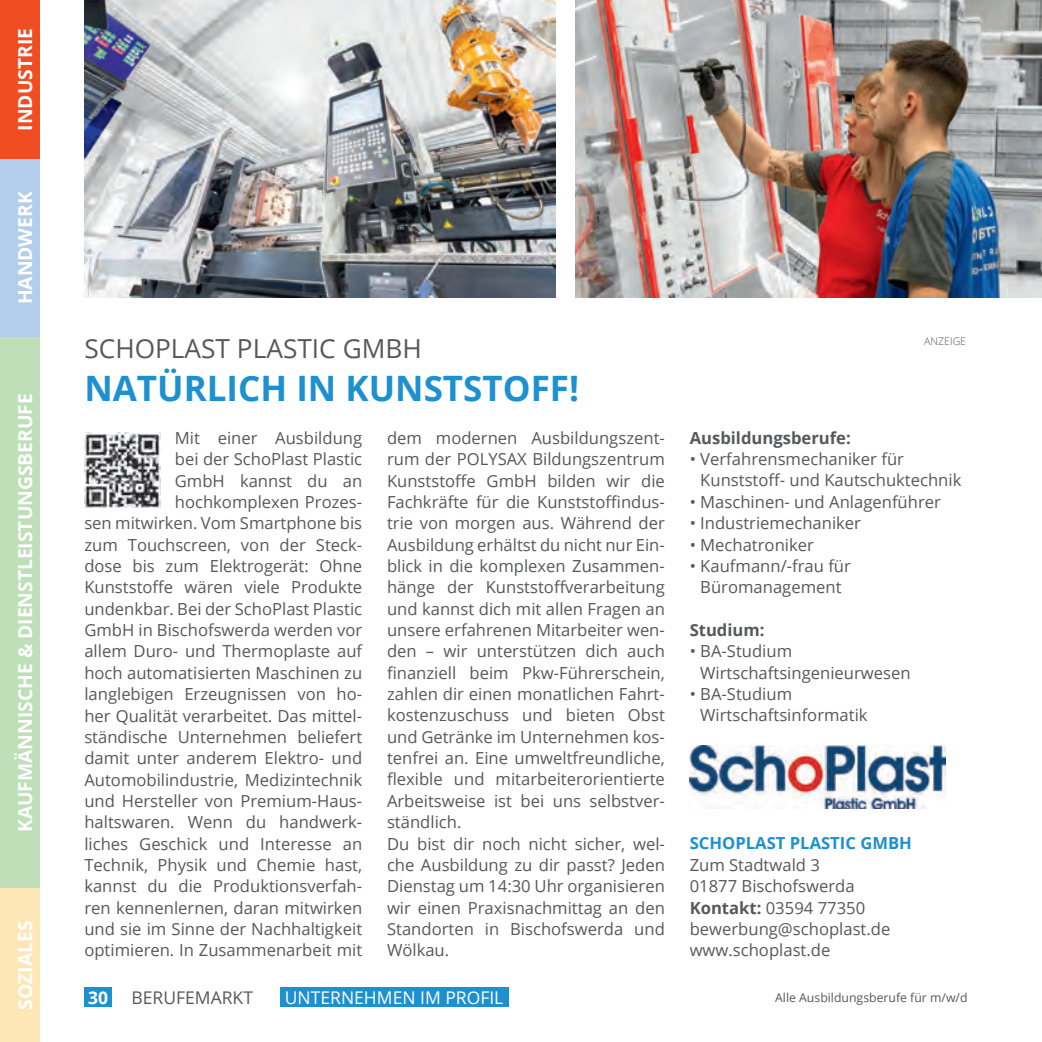
<style>
.page{position:relative;width:1042px;height:1042px;background:#fff}
.page>*{position:absolute;margin:0;border:0;box-sizing:border-box;transform-origin:0 0}
.t1{font:700 35px "Open Sans";color:#1d90d0}
.t2{font:26.25px "Open Sans";color:#57585a}
.t3{font:700 19.25px "Open Sans";color:#fff}
.t4{font:17.5px "Open Sans";color:#fff}
.t5{font:17.5px "Open Sans";color:#57585a}
.t6{font:700 17.5px "Open Sans";color:#fff}
.t7{font:16.62px/21.3px "Open Sans";color:#57585a}
.t8{font:700 16.62px "Open Sans";color:#57585a}
.t9{font:700 16.62px "Open Sans";color:#1d90d0}
.t10{font:12.25px "Open Sans";color:#57585a}
.t11{font:300 10.5px "Open Sans";color:#57585a}
.s1{font-weight:700}
</style>
<div class="page">
<div style="left:281px;top:987px;width:228px;height:20px;background:#1d90d0"></div>
<div style="left:84px;top:987px;width:28px;height:20px;background:#1d90d0"></div>
<div style="left:0;top:159px;width:40px;height:178px;background:#b2ceeb"></div>
<div style="left:0;top:337px;width:40px;height:551px;background:#bedfb8"></div>
<div style="left:0;top:0;width:40px;height:159px;background:#f04d22"></div>
<div style="left:0;top:888px;width:40px;height:154px;background:#fee7b6"></div>
<img style="left:84px;top:0;width:472px;height:298px">
<img style="left:575px;top:0;width:467px;height:298px">
<img style="left:84px;top:433px;width:76px;height:74px">
<img style="left:690px;top:745px;width:255px;height:63px">
<p class="t3" style="left:12px;top:131px;width:104px;rotate:-90deg">INDUSTRIE</p>
<p class="t3" style="left:12px;top:304px;width:114px;rotate:-90deg">HANDWERK</p>
<p class="t3" style="left:12px;top:832px;width:440px;rotate:-90deg">KAUFMÄNNISCHE &amp; DIENSTLEISTUNGSBERUFE</p>
<p class="t3" style="left:12px;top:1009px;width:90px;rotate:-90deg">SOZIALES</p>
<p class="t11" style="left:924px;top:334px;width:43px">ANZEIGE</p>
<h2 class="t2" style="left:84px;top:330px;width:339px">SCHOPLAST PLASTIC GMBH</h2>
<h1 class="t1" style="left:84px;top:364px;width:496px">NATÜRLICH IN KUNSTSTOFF!</h1>
<p class="t7" style="left:84px;top:427px;width:279px;text-align:right">Mit einer Ausbildung<br>bei der SchoPlast Plastic<br>GmbH kannst du an hochkomplexen Prozes-<br>sen mitwirken. Vom Smartphone bis zum Touchscreen, von der Steck&shy;dose bis zum Elektrogerät: Ohne<br>Kunststoffe wären viele Produkte undenkbar. Bei der SchoPlast Plastic<br>GmbH in Bischofswerda werden vor allem Duro- und Thermoplaste auf hoch automatisierten Maschinen zu langlebigen Erzeugnissen von ho&shy;her Qualität verarbeitet. Das mittel&shy;ständische Unternehmen beliefert damit unter anderem Elektro- und<br>Automobilindustrie, Medizintechnik und Hersteller von Premium-Haus&shy;haltswaren. Wenn du handwerk&shy;liches Geschick und Interesse an<br>Technik, Physik und Chemie hast, kannst du die Produktionsverfah&shy;ren kennenlernen, daran mitwirken und sie im Sinne der Nachhaltigkeit optimieren. In Zusammenarbeit mit</p>
<p class="t7" style="left:387px;top:427px;width:279px">dem modernen Ausbildungszent&shy;rum der POLYSAX Bildungszentrum<br>Kunststoffe GmbH bilden wir die<br>Fachkräfte für die Kunststoffindus&shy;trie von morgen aus. Während der<br>Ausbildung erhältst du nicht nur Ein&shy;blick in die komplexen Zusammen&shy;hänge der Kunststoffverarbeitung und kannst dich mit allen Fragen an unsere erfahrenen Mitarbeiter wen&shy;den – wir unterstützen dich auch finanziell beim Pkw-Führerschein, zahlen dir einen monatlichen Fahrt&shy;kostenzuschuss und bieten Obst und Getränke im Unternehmen kos&shy;tenfrei an. Eine umweltfreundliche, flexible und mitarbeiterorientierte<br>Arbeitsweise ist bei uns selbstver&shy;ständlich.<br>Du bist dir noch nicht sicher, wel&shy;che Ausbildung zu dir passt? Jeden<br>Dienstag um 14:30 Uhr organisieren wir einen Praxisnachmittag an den<br>Standorten in Bischofswerda und<br>Wölkau.</p>
<p class="t8" style="left:690px;top:426px;width:163px">Ausbildungsberufe:</p>
<p class="t7" style="left:700px;top:448px;width:263px;text-indent:-11px">• Verfahrensmechaniker für<br>Kunststoff- und Kautschuktechnik</p>
<p class="t7" style="left:690px;top:491px;width:253px">• Maschinen- und Anlagenführer</p>
<p class="t7" style="left:690px;top:512px;width:173px">• Industriemechaniker</p>
<p class="t7" style="left:690px;top:533px;width:126px">• Mechatroniker</p>
<p class="t7" style="left:690px;top:555px;width:163px;text-align:center">• Kaufmann/-frau für<br>Büromanagement</p>
<p class="t8" style="left:690px;top:618px;width:76px">Studium:</p>
<p class="t7" style="left:700px;top:640px;width:212px;text-indent:-11px">• BA-Studium<br>Wirtschaftsingenieurwesen</p>
<p class="t7" style="left:700px;top:683px;width:169px;text-indent:-11px">• BA-Studium<br>Wirtschaftsinformatik</p>
<p class="t9" style="left:690px;top:831px;width:224px">SCHOPLAST PLASTIC GMBH</p>
<p class="t7" style="left:690px;top:853px;width:202px">Zum Stadtwald 3<br>01877 Bischofswerda<br><span class="s1">Kontakt:</span> 03594 77350 bewerbung@schoplast.de www.schoplast.de</p>
<p class="t6" style="left:88px;top:985px;width:21px">30</p>
<p class="t5" style="left:131px;top:985px;width:123px">BERUFEMARKT</p>
<p class="t4" style="left:285px;top:985px;width:220px">UNTERNEHMEN IM PROFIL</p>
<p class="t10" style="left:775px;top:989px;width:194px">Alle Ausbildungsberufe für m/w/d</p>
</div>
